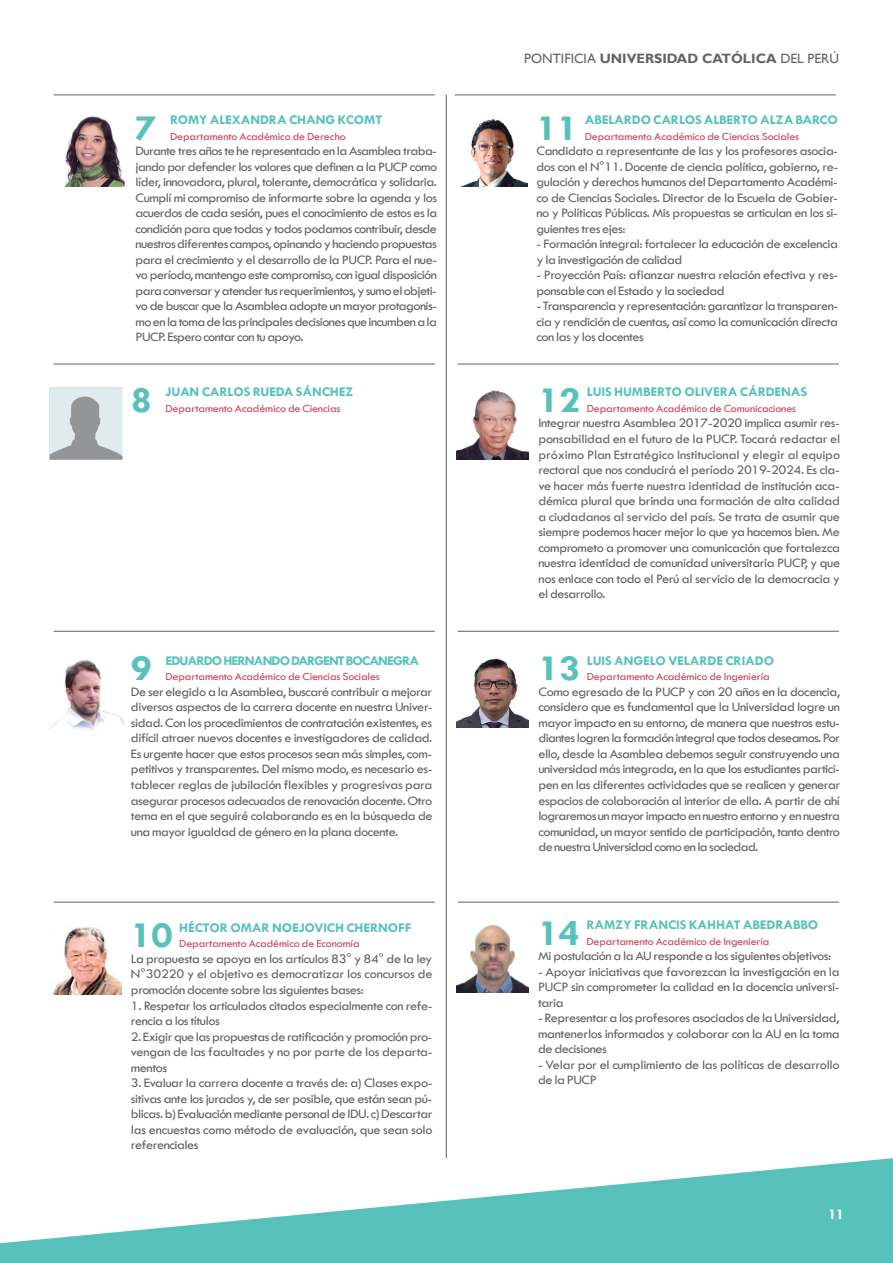
<style>
.page{position:relative;width:893px;height:1263px;background:#fff}
.page>*{position:absolute;margin:0;border:0;box-sizing:border-box;transform-origin:0 0}
.t1{font:700 37.65px "Tw Cen";letter-spacing:-.015em;color:#58c1bc;scale:1.06 1}
.t2{font:700 15px "Tw Cen";color:#fff}
.t3{font:700 13.5px "Gill Sans";color:#636366}
.t4{font:13.35px/15.5px "Tw Cen";letter-spacing:-.035em;color:#636366;text-align:justify;scale:1.06 1}
.t5{font:700 13.35px "Tw Cen";letter-spacing:-.015em;color:#58c1bc;scale:1.06 1}
.t6{font:13.35px/15.5px "Tw Cen";letter-spacing:-.015em;color:#636366;scale:1.06 1}
.t7{font:700 13.35px "Tw Cen";letter-spacing:-.065em;color:#58c1bc;scale:1.06 1}
.t8{font:11.25px "Tw Cen";letter-spacing:-.015em;color:#c8435d;scale:1.06 1}
.s1{font-weight:400}
</style>
<div class="page">
<hr style="left:54px;top:95px;width:381px;height:1px;background:#636366">
<hr style="left:54px;top:364px;width:381px;height:1px;background:#636366">
<hr style="left:458px;top:364px;width:381px;height:1px;background:#636366">
<hr style="left:54px;top:631px;width:381px;height:1px;background:#636366">
<hr style="left:458px;top:631px;width:381px;height:1px;background:#636366">
<hr style="left:54px;top:902px;width:381px;height:1px;background:#636366">
<hr style="left:458px;top:902px;width:381px;height:1px;background:#636366">
<hr style="left:446px;top:95px;width:1px;height:1063px;background:#636366">
<hr style="left:455px;top:95px;width:381px;height:1px;background:#636366">
<img style="left:64px;top:116px;width:61px;height:71px">
<img style="left:50px;top:659px;width:73px;height:70px">
<svg style="left:50px;top:388px;width:73px;height:72px;background:#c1c9cd"></svg>
<img style="left:460px;top:118px;width:67px;height:69px">
<img style="left:52px;top:927px;width:70px;height:68px">
<img style="left:457px;top:658px;width:72px;height:70px">
<img style="left:457px;top:390px;width:72px;height:69px">
<img style="left:457px;top:924px;width:72px;height:68px">
<svg style="left:0;top:1158px;width:893px;height:105px;fill:#58c1bc"></svg>
<p class="t3" style="left:524px;top:51px;width:316px"><span class="s1">PONTIFICIA</span> UNIVERSIDAD CATÓLICA <span class="s1">DEL PERÚ</span></p>
<h1 class="t1" style="left:136px;top:105px;width:22px">7</h1>
<p class="t5" style="left:170px;top:112px;width:201px">ROMY ALEXANDRA CHANG KCOMT</p>
<p class="t8" style="left:170px;top:129px;width:167px">Departamento Académico de Derecho</p>
<p class="t4" style="left:136px;top:143px;width:286px">Durante tres años te he representado en la Asamblea traba&shy;jando por defender los valores que definen a la PUCP como líder, innovadora, plural, tolerante, democrática y solidaria.<br>Cumplí mi compromiso de informarte sobre la agenda y los acuerdos de cada sesión, pues el conocimiento de estos es la condición para que todas y todos podamos contribuir, desde nuestros diferentes campos, opinando y haciendo propuestas para el crecimiento y el desarrollo de la PUCP. Para el nue&shy;vo período, mantengo este compromiso, con igual disposición para conversar y atender tus requerimientos, y sumo el objeti&shy;vo de buscar que la Asamblea adopte un mayor protagonis&shy;mo enla toma de las principales decisiones que incumben a la PUCP. Espero contar con tu apoyo.</p>
<h1 class="t1" style="left:536px;top:105px;width:41px">11</h1>
<p class="t5" style="left:585px;top:112px;width:240px">ABELARDO CARLOS ALBERTO ALZA BARCO</p>
<p class="t8" style="left:585px;top:129px;width:204px">Departamento Académico de Ciencias Sociales</p>
<p class="t4" style="left:536px;top:143px;width:286px">Candidato a representante de las y los profesores asocia&shy;dos con el N°11. Docente de ciencia política, gobierno, re&shy;gulación y derechos humanos del Departamento Académi&shy;co de Ciencias Sociales. Director de la Escuela de Gobier&shy;no y Políticas Públicas. Mis propuestas se articulan en los si&shy;guientes tres ejes:</p>
<p class="t4" style="left:536px;top:236px;width:286px">- Formación integral: fortalecer la educación de excelencia y la investigación de calidad</p>
<p class="t4" style="left:536px;top:267px;width:286px">- Proyección País: afianzar nuestra relación efectiva y res&shy;ponsable con el Estado y la sociedad</p>
<p class="t4" style="left:536px;top:298px;width:286px">- Transparencia y representación: garantizar la transparen&shy;cia y rendición de cuentas, así como la comunicación directa con las y los docentes</p>
<h1 class="t1" style="left:131px;top:377px;width:22px">8</h1>
<p class="t5" style="left:166px;top:384px;width:179px">JUAN CARLOS RUEDA SÁNCHEZ</p>
<p class="t8" style="left:166px;top:402px;width:167px">Departamento Académico de Ciencias</p>
<h1 class="t1" style="left:538px;top:377px;width:41px">12</h1>
<p class="t5" style="left:587px;top:384px;width:209px">LUIS HUMBERTO OLIVERA CÁRDENAS</p>
<p class="t8" style="left:587px;top:402px;width:199px">Departamento Académico de Comunicaciones</p>
<p class="t4" style="left:538px;top:415px;width:286px">Integrar nuestra Asamblea 2017-2020 implica asumir res&shy;ponsabilidad en el futuro de la PUCP. Tocará redactar el próximo Plan Estratégico Institucional y elegir al equipo rectoral que nos conducirá el período 2019-2024. Es cla&shy;ve hacer más fuerte nuestra identidad de institución aca&shy;démica plural que brinda una formación de alta calidad a ciudadanos al servicio del país. Se trata de asumir que siempre podemos hacer mejor lo que ya hacemos bien. Me comprometo a promover una comunicación que fortalezca nuestra identidad de comunidad universitaria PUCP, y que nos enlace con todo el Perú al servicio de la democracia y el desarrollo.</p>
<h1 class="t1" style="left:131px;top:646px;width:22px">9</h1>
<p class="t7" style="left:166px;top:653px;width:241px">EDUARDO HERNANDO DARGENT BOCANEGRA</p>
<p class="t8" style="left:166px;top:670px;width:204px">Departamento Académico de Ciencias Sociales</p>
<p class="t4" style="left:131px;top:684px;width:286px">De ser elegido a la Asamblea, buscaré contribuir a mejorar diversos aspectos de la carrera docente en nuestra Univer&shy;sidad. Con los procedimientos de contratación existentes, es difícil atraer nuevos docentes e investigadores de calidad.<br>Es urgente hacer que estos procesos sean más simples, com&shy;petitivos y transparentes. Del mismo modo, es necesario es&shy;tablecer reglas de jubilación flexibles y progresivas para asegurar procesos adecuados de renovación docente. Otro tema en el que seguiré colaborando es en la búsqueda de una mayor igualdad de género en la plana docente.</p>
<h1 class="t1" style="left:538px;top:646px;width:41px">13</h1>
<p class="t5" style="left:587px;top:653px;width:178px">LUIS ANGELO VELARDE CRIADO</p>
<p class="t8" style="left:587px;top:670px;width:174px">Departamento Académico de Ingeniería</p>
<p class="t4" style="left:538px;top:684px;width:286px">Como egresado de la PUCP y con 20 años en la docencia, considero que es fundamental que la Universidad logre un mayor impacto en su entorno, de manera que nuestros estu&shy;diantes logren la formación integral que todos deseamos. Por ello, desde la Asamblea debemos seguir construyendo una universidad más integrada, en la que los estudiantes partici&shy;pen en las diferentes actividades que se realicen y generar espacios de colaboración al interior de ella. A partir de ahí lograremos un mayor impacto en nuestro entorno y en nuestra comunidad, un mayor sentido de participación, tanto dentro de nuestra Universidad como en la sociedad.</p>
<h1 class="t1" style="left:131px;top:913px;width:41px">10</h1>
<p class="t5" style="left:179px;top:920px;width:221px">HÉCTOR OMAR NOEJOVICH CHERNOFF</p>
<p class="t8" style="left:179px;top:937px;width:172px">Departamento Académico de Economía</p>
<p class="t4" style="left:131px;top:951px;width:286px">La propuesta se apoya en los artículos 83° y 84° de la ley N°30220 y el objetivo es democratizar los concursos de promoción docente sobre las siguientes bases:</p>
<p class="t4" style="left:131px;top:997px;width:286px">1. Respetar los articulados citados especialmente con refe&shy;rencia a los títulos</p>
<p class="t4" style="left:131px;top:1028px;width:286px">2. Exigir que las propuestas de ratificación y promoción pro&shy;vengan de las facultades y no por parte de los departa&shy;mentos</p>
<p class="t4" style="left:131px;top:1075px;width:286px">3. Evaluar la carrera docente a través de: a) Clases expo&shy;sitivas ante los jurados y, de ser posible, que están sean pú&shy;blicas. b) Evaluación mediante personal de IDU. c) Descartar las encuestas como método de evaluación, que sean solo referenciales</p>
<h1 class="t1" style="left:538px;top:910px;width:41px">14</h1>
<p class="t5" style="left:586px;top:917px;width:220px">RAMZY FRANCIS KAHHAT ABEDRABBO</p>
<p class="t8" style="left:586px;top:934px;width:174px">Departamento Académico de Ingeniería</p>
<p class="t4" style="left:538px;top:948px;width:278px">Mi postulación a la AU responde a los siguientes objetivos:</p>
<p class="t4" style="left:538px;top:964px;width:286px">- Apoyar iniciativas que favorezcan la investigación en la PUCP sin comprometer la calidad en la docencia universi&shy;taria</p>
<p class="t4" style="left:538px;top:1010px;width:286px">- Representar a los profesores asociados de la Universidad, mantenerlos informados y colaborar con la AU en la toma de decisiones</p>
<p class="t6" style="left:538px;top:1057px;width:286px">- Velar por el cumplimiento de las políticas de desarrollo de la PUCP</p>
<p class="t2" style="left:828px;top:1205px;width:17px">11</p>
</div>
